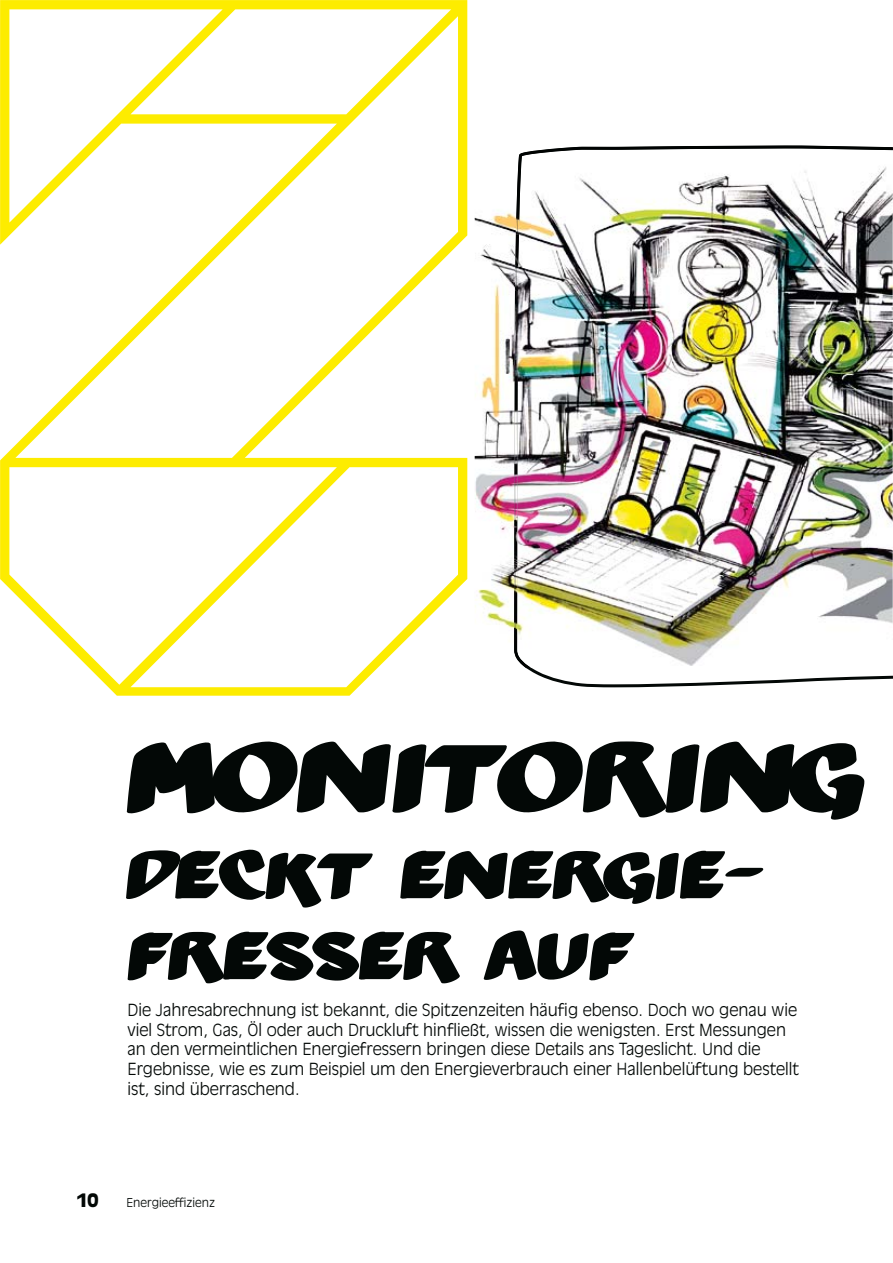
<style>
.page{position:relative;width:893px;height:1263px;background:#fff}
.page>*{position:absolute;margin:0;border:0;box-sizing:border-box;transform-origin:0 0}
.t1{font:300 846.3px "Vitreous";color:#fdec00}
.t2{font:700 97.5px "Hetilica";letter-spacing:.02em;color:#030806}
.t3{font:700 66px/81px "Hetilica";letter-spacing:.02em;color:#030806}
.t4{font:900 18px "Antique Olive Std";color:#030806}
.t5{font:300 16.5px/19.8px "Antique Olive Std";color:#030806}
.t6{font:300 12px "Antique Olive Std";color:#030806}
</style>
<div class="page">
<svg style="left:526px;top:668px;width:367px;height:19px"></svg>
<img style="left:475px;top:212px;width:39px;height:417px">
<img style="left:516px;top:147px;width:377px;height:521px">
<h1 class="t1" style="left:-42px;top:-220px;width:553px">2</h1>
<h2 class="t2" style="left:128px;top:738px;width:737px">MONITORING</h2>
<h3 class="t3" style="left:128px;top:841px;width:638px">DECKT ENERGIE-<br>FRESSER AUF</h3>
<p class="t5" style="left:128px;top:1000px;width:673px">Die Jahresabrechnung ist bekannt, die Spitzenzeiten häufig ebenso. Doch wo genau wie viel Strom, Gas, Öl oder auch Druckluft hinfließt, wissen die wenigsten. Erst Messungen an den vermeintlichen Energiefressern bringen diese Details ans Tageslicht. Und die Ergebnisse, wie es zum Beispiel um den Energieverbrauch einer Hallenbelüftung bestellt ist, sind überraschend.</p>
<p class="t4" style="left:77px;top:1190px;width:24px">10</p>
<p class="t6" style="left:127px;top:1197px;width:90px">Energieeffizienz</p>
</div>
